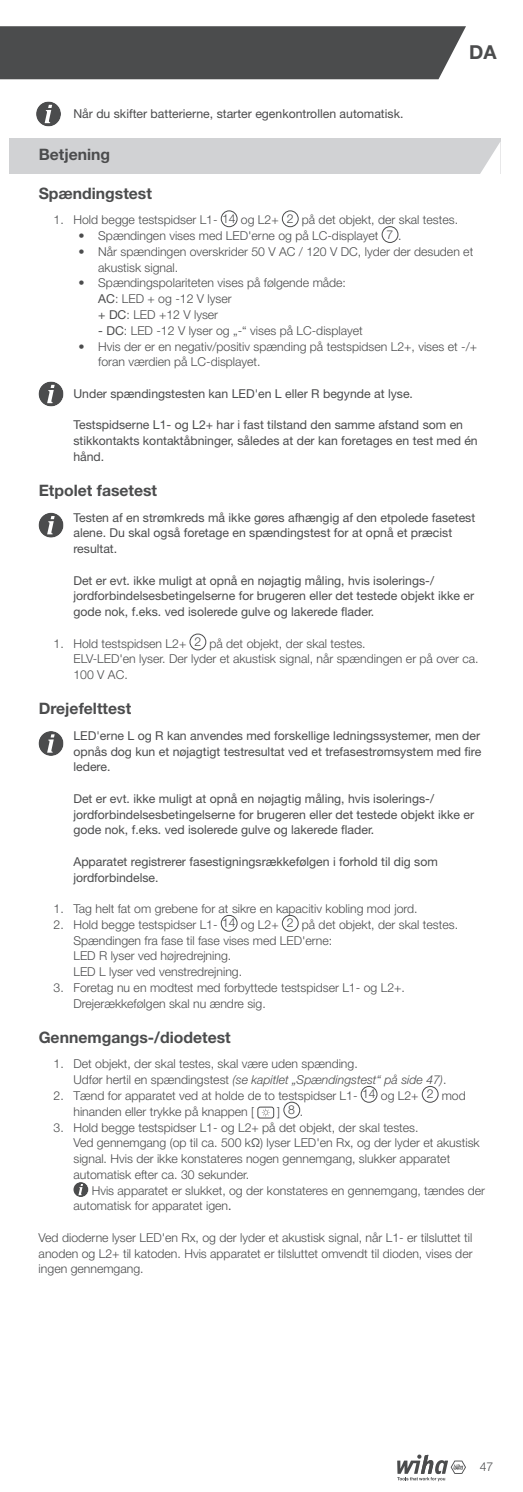
<style>
.page{position:relative;width:523px;height:1492px;background:#fff}
.page>*{position:absolute;margin:0;border:0;box-sizing:border-box;transform-origin:0 0}
.t1{font:700 19.25px "Helvetica Neue LT Pro";color:#4b4c4d}
.t2{font:700 15.75px "Helvetica Neue LT Pro";color:#4b4c4d}
.t3{font:300 12.25px/15.8px "Helvetica Neue LT Pro";color:#4b4c4d}
.t4{font:12.25px/15.8px "Helvetica Neue LT Pro";color:#4b4c4d}
.t5{font:italic 300 12.25px "Helvetica Neue LT";color:#4b4c4d}
.s1{font-weight:400}
.s2{font-family:"Helvetica Neue LT Pro";font-style:normal}
</style>
<div class="page">
<div style="left:0;top:26px;width:466px;height:53px;background:#4b4c4d"></div>
<svg style="left:397px;top:1454px;width:69px;height:26px"></svg>
<div style="left:9px;top:138px;width:491px;height:36px;background:#d1d2d4"></div>
<svg style="left:480px;top:143px;width:20px;height:31px"></svg>
<div style="left:221px;top:211px;width:16px;height:16px;border:1px solid #4b4c4d;border-radius:50%"></div>
<div style="left:282px;top:211px;width:16px;height:16px;border:1px solid #4b4c4d;border-radius:50%"></div>
<div style="left:382px;top:226px;width:16px;height:17px;border:1px solid #4b4c4d;border-radius:50%"></div>
<div style="left:190px;top:633px;width:16px;height:17px;border:1px solid #4b4c4d;border-radius:50%"></div>
<div style="left:221px;top:915px;width:16px;height:16px;border:1px solid #4b4c4d;border-radius:50%"></div>
<div style="left:282px;top:915px;width:16px;height:16px;border:1px solid #4b4c4d;border-radius:50%"></div>
<div style="left:361px;top:1086px;width:16px;height:16px;border:1px solid #4b4c4d;border-radius:50%"></div>
<div style="left:422px;top:1086px;width:16px;height:16px;border:1px solid #4b4c4d;border-radius:50%"></div>
<svg style="left:262px;top:1108px;width:7px;height:8px"></svg>
<div style="left:257px;top:1106px;width:17px;height:12px;border:1px solid #4b4c4d;border-radius:2px"></div>
<div style="left:283px;top:1101px;width:17px;height:17px;border:1px solid #4b4c4d;border-radius:50%"></div>
<svg style="left:73px;top:1182px;width:15px;height:14px"></svg>
<svg style="left:36px;top:102px;width:25px;height:24px"></svg>
<svg style="left:39px;top:381px;width:24px;height:25px"></svg>
<svg style="left:39px;top:512px;width:24px;height:25px"></svg>
<svg style="left:39px;top:731px;width:24px;height:24px"></svg>
<h1 class="t1" style="left:469px;top:40px;width:29px">DA</h1>
<p class="t4" style="left:73px;top:105px;width:331px">Når du skifter batterierne, starter egenkontrollen automatisk.</p>
<p class="t2" style="left:39px;top:144px;width:73px">Betjening</p>
<p class="t2" style="left:39px;top:183px;width:115px">Spændingstest</p>
<p class="t3" style="left:54px;top:212px;width:406px">1. Hold begge testspidser L1- 14 og L2+ 2 på det objekt, der skal testes.</p>
<p class="t3" style="left:78px;top:228px;width:324px">• Spændingen vises med LED'erne og på LC-displayet 7 .</p>
<p class="t3" style="left:98px;top:243px;width:376px;text-indent:-20px">• Når spændingen overskrider 50 V AC / 120 V DC, lyder der desuden et akustisk signal.</p>
<p class="t3" style="left:98px;top:275px;width:249px;text-indent:-20px">• Spændingspolariteten vises på følgende måde:<br><span class="s1">AC</span>: LED + og -12 V lyser<br><span class="s1">+ DC</span>: LED +12 V lyser</p>
<p class="t3" style="left:98px;top:322px;width:266px"><span class="s1">- DC</span>: LED -12 V lyser og „-“ vises på LC-displayet</p>
<p class="t3" style="left:98px;top:338px;width:380px;text-indent:-20px">• Hvis der er en negativ/positiv spænding på testspidsen L2+, vises et -/+ foran værdien på LC-displayet.</p>
<p class="t4" style="left:73px;top:385px;width:341px">Under spændingstesten kan LED'en L eller R begynde at lyse.</p>
<p class="t4" style="left:73px;top:417px;width:405px">Testspidserne L1- og L2+ har i fast tilstand den samme afstand som en stikkontakts kontaktåbninger, således at der kan foretages en test med én hånd.</p>
<p class="t2" style="left:39px;top:480px;width:120px">Etpolet fasetest</p>
<p class="t4" style="left:73px;top:509px;width:403px">Testen af en strømkreds må ikke gøres afhængig af den etpolede fasetest alene. Du skal også foretage en spændingstest for at opnå et præcist resultat.</p>
<p class="t4" style="left:73px;top:572px;width:402px">Det er evt. ikke muligt at opnå en nøjagtig måling, hvis isolerings-/ jordforbindelsesbetingelserne for brugeren eller det testede objekt ikke er gode nok, f.eks. ved isolerede gulve og lakerede flader.</p>
<p class="t3" style="left:73px;top:635px;width:406px;text-indent:-20px">1. Hold testspidsen L2+ 2 på det objekt, der skal testes.<br>ELV-LED'en lyser. Der lyder et akustisk signal, når spændingen er på over ca.<br>100 V AC.</p>
<p class="t2" style="left:39px;top:698px;width:94px">Drejefelttest</p>
<p class="t4" style="left:73px;top:727px;width:409px;text-align:justify">LED'erne L og R kan anvendes med forskellige ledningssystemer, men der opnås dog kun et nøjagtigt testresultat ved et trefasestrømsystem med fire ledere.</p>
<p class="t4" style="left:73px;top:790px;width:402px">Det er evt. ikke muligt at opnå en nøjagtig måling, hvis isolerings-/ jordforbindelsesbetingelserne for brugeren eller det testede objekt ikke er gode nok, f.eks. ved isolerede gulve og lakerede flader.</p>
<p class="t4" style="left:73px;top:853px;width:366px">Apparatet registrerer fasestigningsrækkefølgen i forhold til dig som jordforbindelse.</p>
<p class="t3" style="left:54px;top:900px;width:365px">1. Tag helt fat om grebene for at sikre en kapacitiv kobling mod jord.</p>
<p class="t3" style="left:73px;top:916px;width:386px;text-indent:-20px">2. Hold begge testspidser L1- 14 og L2+ 2 på det objekt, der skal testes.<br>Spændingen fra fase til fase vises med LED'erne:<br>LED R lyser ved højredrejning.<br>LED L lyser ved venstredrejning.</p>
<p class="t3" style="left:73px;top:979px;width:333px;text-indent:-20px">3. Foretag nu en modtest med forbyttede testspidser L1- og L2+.<br>Drejerækkefølgen skal nu ændre sig.</p>
<p class="t2" style="left:39px;top:1027px;width:193px">Gennemgangs-/diodetest</p>
<p class="t3" style="left:54px;top:1055px;width:305px">1. Det objekt, der skal testes, skal være uden spænding.</p>
<p class="t5" style="left:73px;top:1072px;width:374px"><span class="s2">Udfør hertil en spændingstest</span> (se kapitlet „Spændingstest“ på side 47)<span class="s2">.</span></p>
<p class="t3" style="left:73px;top:1087px;width:393px;text-indent:-20px">2. Tænd for apparatet ved at holde de to testspidser L1- 14 og L2+ 2 mod hinanden eller trykke på knappen [</p>
<p class="t3" style="left:277px;top:1103px;width:27px">] 8 .</p>
<p class="t3" style="left:73px;top:1118px;width:407px;text-indent:-20px">3. Hold begge testspidser L1- og L2+ på det objekt, der skal testes.<br>Ved gennemgang (op til ca. 500 kΩ) lyser LED'en Rx, og der lyder et akustisk signal. Hvis der ikke konstateres nogen gennemgang, slukker apparatet automatisk efter ca. 30 sekunder.</p>
<p class="t3" style="left:73px;top:1181px;width:413px;text-indent:18px">Hvis apparatet er slukket, og der konstateres en gennemgang, tændes der automatisk for apparatet igen<span class="s1">.</span></p>
<p class="t3" style="left:39px;top:1229px;width:435px;text-align:justify">Ved dioderne lyser LED'en Rx, og der lyder et akustisk signal, når L1- er tilsluttet til anoden og L2+ til katoden. Hvis apparatet er tilsluttet omvendt til dioden, vises der ingen gennemgang.</p>
<p class="t3" style="left:479px;top:1457px;width:15px">47</p>
</div>
